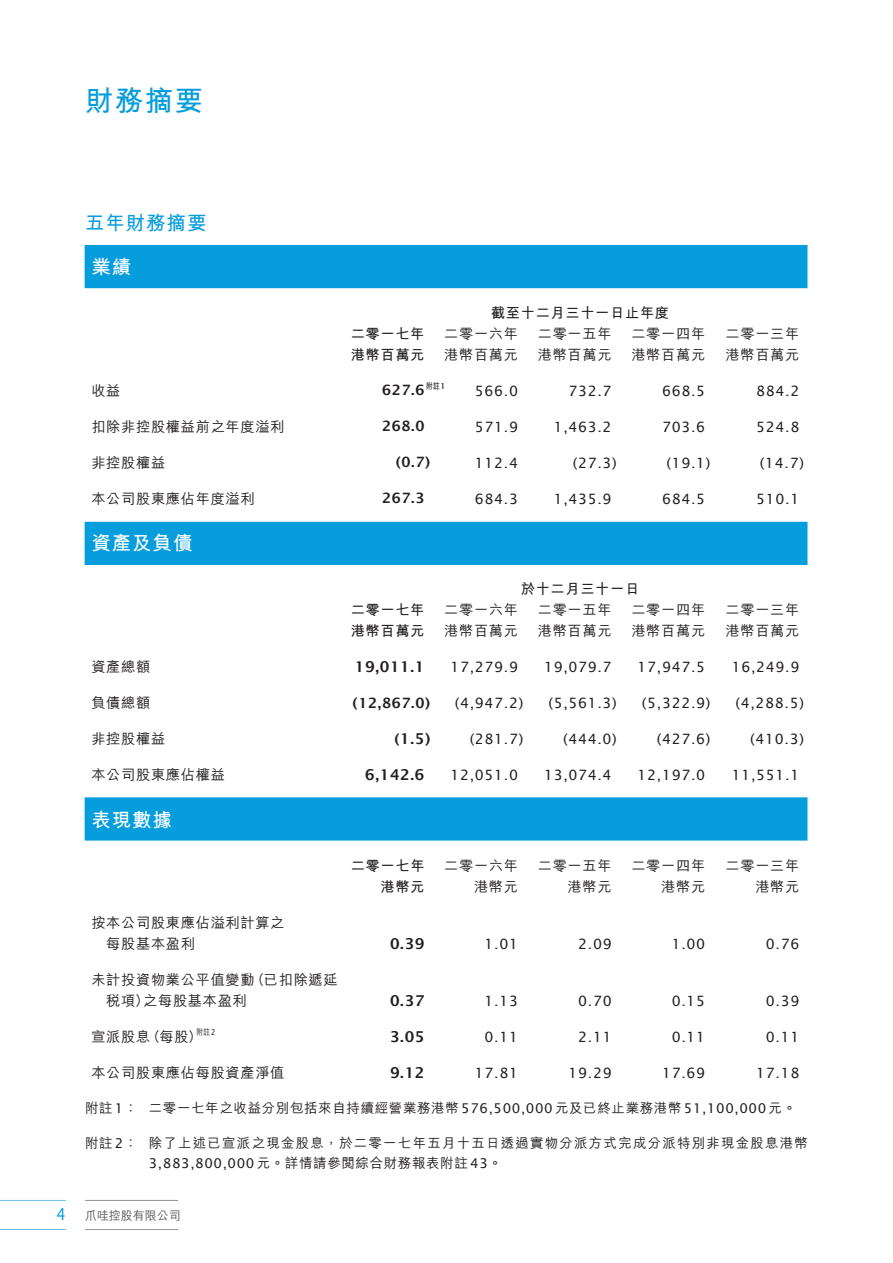
<style>
.page{position:relative;width:893px;height:1263px;background:#fff}
.page>*{position:absolute;margin:0;border:0;box-sizing:border-box;transform-origin:0 0}
.Heading{font:700 28.5px "M Hei HK";color:#069ddc}
.Subhead_2{font:700 19.5px "M Hei HK";letter-spacing:.045em;color:#fff}
.Subhead_1{font:700 19.5px "M Hei HK";letter-spacing:.045em;color:#069ddc}
.t1{font:16.5px "Lucida Sans Std";color:#069ddc;scale:.9 1}
.Body_text{font:600 15px "Lucida Sans";letter-spacing:.045em;color:#231f20}
.Body_text-2{font:14.25px "Lucida Sans";letter-spacing:.045em;color:#231f20}
.Body_text-3{font:500 14.25px "M Hei HK";letter-spacing:.045em;color:#231f20}
.Body_text-4{font:700 14.25px "M Hei HK";letter-spacing:.045em;color:#231f20}
.Body_text-5{font:600 14.25px "Lucida Sans";letter-spacing:.045em;color:#231f20}
.Notes{font:500 13.5px/20.2px "M Hei HK";letter-spacing:.09em;color:#231f20}
.Notes-2{font:500 13.5px "M Hei HK";letter-spacing:.045em;color:#231f20}
.t2{font:500 12px "M Hei HK";letter-spacing:-.005em;color:#57585a}
.Body_text-6{font:700 8.25px "M Hei HK";color:#231f20;scale:.8 1}
.Body_text-7{font:500 8.25px "M Hei HK";color:#231f20;scale:.8 1}
.s1{font-family:"Lucida Sans";font-weight:600}
.s2{font-size:14.25px}
.s3{font-family:"Lucida Sans";font-weight:400}
</style>
<div class="page">
<hr style="left:0;top:1229px;width:66px;height:1px;background:#72bbe8">
<hr style="left:0;top:1200px;width:66px;height:1px;background:#72bbe8">
<hr style="left:85px;top:1229px;width:93px;height:1px;background:#939598">
<hr style="left:85px;top:1200px;width:93px;height:1px;background:#939598">
<div style="left:85px;top:245px;width:722px;height:43px;background:#069ddc"></div>
<div style="left:85px;top:522px;width:722px;height:43px;background:#069ddc"></div>
<div style="left:85px;top:797px;width:722px;height:43px;background:#069ddc"></div>
<p class="Heading" style="left:85px;top:79px;width:119px">財務摘要</p>
<p class="Subhead_1" style="left:85px;top:209px;width:123px">五年財務摘要</p>
<p class="Subhead_2" style="left:91px;top:253px;width:41px">業績</p>
<p class="Body_text-4" style="left:491px;top:302px;width:180px">截至十二月三十一日止年度</p>
<p class="Body_text-4" style="left:351px;top:323px;width:75px">二零一七年</p>
<p class="Body_text-3" style="left:444px;top:323px;width:75px">二零一六年</p>
<p class="Body_text-3" style="left:538px;top:323px;width:75px">二零一五年</p>
<p class="Body_text-3" style="left:631px;top:323px;width:75px">二零一四年</p>
<p class="Body_text-3" style="left:726px;top:323px;width:75px">二零一三年</p>
<p class="Body_text-4" style="left:351px;top:344px;width:75px">港幣百萬元</p>
<p class="Body_text-3" style="left:444px;top:344px;width:75px">港幣百萬元</p>
<p class="Body_text-3" style="left:538px;top:344px;width:75px">港幣百萬元</p>
<p class="Body_text-3" style="left:631px;top:344px;width:75px">港幣百萬元</p>
<p class="Body_text-3" style="left:726px;top:344px;width:75px">港幣百萬元</p>
<p class="Body_text-3" style="left:91px;top:380px;width:31px">收益</p>
<p class="Body_text-5" style="left:382px;top:382px;width:44px">627.6</p>
<p class="Body_text-6" style="left:426px;top:380px;width:25px">附註<span class="s1">1</span></p>
<p class="Body_text-2" style="left:475px;top:382px;width:45px">566.0</p>
<p class="Body_text-2" style="left:568px;top:382px;width:45px">732.7</p>
<p class="Body_text-2" style="left:662px;top:382px;width:45px">668.5</p>
<p class="Body_text-2" style="left:756px;top:382px;width:45px">884.2</p>
<p class="Body_text-3" style="left:91px;top:416px;width:195px">扣除非控股權益前之年度溢利</p>
<p class="Body_text-5" style="left:382px;top:418px;width:44px">268.0</p>
<p class="Body_text-2" style="left:475px;top:418px;width:45px">571.9</p>
<p class="Body_text-2" style="left:554px;top:418px;width:59px">1,463.2</p>
<p class="Body_text-2" style="left:662px;top:418px;width:45px">703.6</p>
<p class="Body_text-2" style="left:756px;top:418px;width:45px">524.8</p>
<p class="Body_text-3" style="left:91px;top:452px;width:75px">非控股權益</p>
<p class="Body_text-5" style="left:396px;top:454px;width:36px">(0.7)</p>
<p class="Body_text-2" style="left:475px;top:454px;width:45px">112.4</p>
<p class="Body_text-2" style="left:573px;top:454px;width:46px">(27.3)</p>
<p class="Body_text-2" style="left:666px;top:454px;width:46px">(19.1)</p>
<p class="Body_text-2" style="left:760px;top:454px;width:46px">(14.7)</p>
<p class="Body_text-3" style="left:91px;top:488px;width:165px">本公司股東應佔年度溢利</p>
<p class="Body_text-5" style="left:382px;top:490px;width:44px">267.3</p>
<p class="Body_text-2" style="left:475px;top:490px;width:45px">684.3</p>
<p class="Body_text-2" style="left:554px;top:490px;width:59px">1,435.9</p>
<p class="Body_text-2" style="left:662px;top:490px;width:45px">684.5</p>
<p class="Body_text-2" style="left:756px;top:490px;width:45px">510.1</p>
<p class="Subhead_2" style="left:91px;top:529px;width:103px">資產及負債</p>
<p class="Body_text-4" style="left:521px;top:578px;width:120px">於十二月三十一日</p>
<p class="Body_text-4" style="left:351px;top:599px;width:75px">二零一七年</p>
<p class="Body_text-3" style="left:444px;top:599px;width:75px">二零一六年</p>
<p class="Body_text-3" style="left:538px;top:599px;width:75px">二零一五年</p>
<p class="Body_text-3" style="left:631px;top:599px;width:75px">二零一四年</p>
<p class="Body_text-3" style="left:726px;top:599px;width:75px">二零一三年</p>
<p class="Body_text-4" style="left:351px;top:620px;width:75px">港幣百萬元</p>
<p class="Body_text-3" style="left:444px;top:620px;width:75px">港幣百萬元</p>
<p class="Body_text-3" style="left:538px;top:620px;width:75px">港幣百萬元</p>
<p class="Body_text-3" style="left:631px;top:620px;width:75px">港幣百萬元</p>
<p class="Body_text-3" style="left:726px;top:620px;width:75px">港幣百萬元</p>
<p class="Body_text-3" style="left:91px;top:657px;width:60px">資產總額</p>
<p class="Body_text" style="left:355px;top:658px;width:71px">19,011.1</p>
<p class="Body_text-2" style="left:450px;top:659px;width:69px">17,279.9</p>
<p class="Body_text-2" style="left:544px;top:659px;width:69px">19,079.7</p>
<p class="Body_text-2" style="left:637px;top:659px;width:69px">17,947.5</p>
<p class="Body_text-2" style="left:732px;top:659px;width:69px">16,249.9</p>
<p class="Body_text-3" style="left:91px;top:692px;width:60px">負債總額</p>
<p class="Body_text-5" style="left:353px;top:695px;width:79px">(12,867.0)</p>
<p class="Body_text-2" style="left:455px;top:695px;width:70px">(4,947.2)</p>
<p class="Body_text-2" style="left:548px;top:695px;width:70px">(5,561.3)</p>
<p class="Body_text-2" style="left:642px;top:695px;width:70px">(5,322.9)</p>
<p class="Body_text-2" style="left:735px;top:695px;width:70px">(4,288.5)</p>
<p class="Body_text-3" style="left:91px;top:729px;width:75px">非控股權益</p>
<p class="Body_text" style="left:395px;top:730px;width:37px"><span class="s2">(</span>1.5)</p>
<p class="Body_text-2" style="left:470px;top:731px;width:55px">(281.7)</p>
<p class="Body_text-2" style="left:563px;top:731px;width:55px">(444.0)</p>
<p class="Body_text-2" style="left:657px;top:731px;width:55px">(427.6)</p>
<p class="Body_text-2" style="left:750px;top:731px;width:55px">(410.3)</p>
<p class="Body_text-3" style="left:91px;top:765px;width:135px">本公司股東應佔權益</p>
<p class="Body_text" style="left:365px;top:766px;width:61px">6,142.6</p>
<p class="Body_text-2" style="left:450px;top:767px;width:69px">12,051.0</p>
<p class="Body_text-2" style="left:544px;top:767px;width:69px">13,074.4</p>
<p class="Body_text-2" style="left:637px;top:767px;width:69px">12,197.0</p>
<p class="Body_text-2" style="left:732px;top:767px;width:69px">11,551.1</p>
<p class="Subhead_2" style="left:91px;top:805px;width:82px">表現數據</p>
<p class="Body_text-4" style="left:351px;top:855px;width:75px">二零一七年</p>
<p class="Body_text-3" style="left:444px;top:855px;width:75px">二零一六年</p>
<p class="Body_text-3" style="left:538px;top:855px;width:75px">二零一五年</p>
<p class="Body_text-3" style="left:631px;top:855px;width:75px">二零一四年</p>
<p class="Body_text-3" style="left:726px;top:855px;width:75px">二零一三年</p>
<p class="Body_text-4" style="left:380px;top:876px;width:46px">港幣元</p>
<p class="Body_text-3" style="left:474px;top:876px;width:46px">港幣元</p>
<p class="Body_text-3" style="left:568px;top:876px;width:46px">港幣元</p>
<p class="Body_text-3" style="left:661px;top:876px;width:46px">港幣元</p>
<p class="Body_text-3" style="left:755px;top:876px;width:46px">港幣元</p>
<p class="Body_text-3" style="left:91px;top:912px;width:195px">按本公司股東應佔溢利計算之</p>
<p class="Body_text-3" style="left:106px;top:933px;width:90px">每股基本盈利</p>
<p class="Body_text" style="left:390px;top:935px;width:36px">0.39</p>
<p class="Body_text-2" style="left:485px;top:935px;width:35px">1.01</p>
<p class="Body_text-2" style="left:578px;top:935px;width:35px">2.09</p>
<p class="Body_text-2" style="left:672px;top:935px;width:35px">1.00</p>
<p class="Body_text-2" style="left:766px;top:935px;width:35px">0.76</p>
<p class="Body_text-3" style="left:91px;top:969px;width:248px">未計投資物業公平值變動（已扣除遞延</p>
<p class="Body_text-3" style="left:106px;top:990px;width:142px">稅項）之每股基本盈利</p>
<p class="Body_text" style="left:390px;top:992px;width:36px">0.37</p>
<p class="Body_text-2" style="left:485px;top:992px;width:35px">1.13</p>
<p class="Body_text-2" style="left:578px;top:992px;width:35px">0.70</p>
<p class="Body_text-2" style="left:672px;top:992px;width:35px">0.15</p>
<p class="Body_text-2" style="left:766px;top:992px;width:35px">0.39</p>
<p class="Body_text-3" style="left:91px;top:1026px;width:112px">宣派股息（每股）</p>
<p class="Body_text-7" style="left:196px;top:1026px;width:25px">附註<span class="s3">2</span></p>
<p class="Body_text" style="left:390px;top:1028px;width:36px">3.05</p>
<p class="Body_text-2" style="left:485px;top:1028px;width:35px">0.11</p>
<p class="Body_text-2" style="left:578px;top:1028px;width:35px">2.11</p>
<p class="Body_text-2" style="left:672px;top:1028px;width:35px">0.11</p>
<p class="Body_text-2" style="left:766px;top:1028px;width:35px">0.11</p>
<p class="Body_text-3" style="left:91px;top:1062px;width:195px">本公司股東應佔每股資產淨值</p>
<p class="Body_text" style="left:390px;top:1064px;width:36px">9.12</p>
<p class="Body_text-2" style="left:475px;top:1064px;width:45px">17.81</p>
<p class="Body_text-2" style="left:568px;top:1064px;width:45px">19.29</p>
<p class="Body_text-2" style="left:662px;top:1064px;width:45px">17.69</p>
<p class="Body_text-2" style="left:756px;top:1064px;width:45px">17.18</p>
<p class="Notes-2" style="left:85px;top:1098px;width:713px">附註 <span class="s3">1</span>： 二零一七年之收益分別包括來自持續經營業務港幣 <span class="s3">576,500,000</span> 元及已終止業務港幣 <span class="s3">51,100,000</span> 元。</p>
<p class="Notes" style="left:149px;top:1132px;width:661px;text-indent:-64px">附註<span class="s3">2</span>： 除了上述已宣派之現金股息，於二零一七年五月十五日透過實物分派方式完成分派特別非現金股息港幣<br><span class="s3">3,883,800,000</span> 元。詳情請參閱綜合財務報表附註 <span class="s3">43</span>。</p>
<p class="t1" style="left:57px;top:1205px;width:12px">4</p>
<p class="t2" style="left:85px;top:1206px;width:97px">爪哇控股有限公司</p>
</div>
